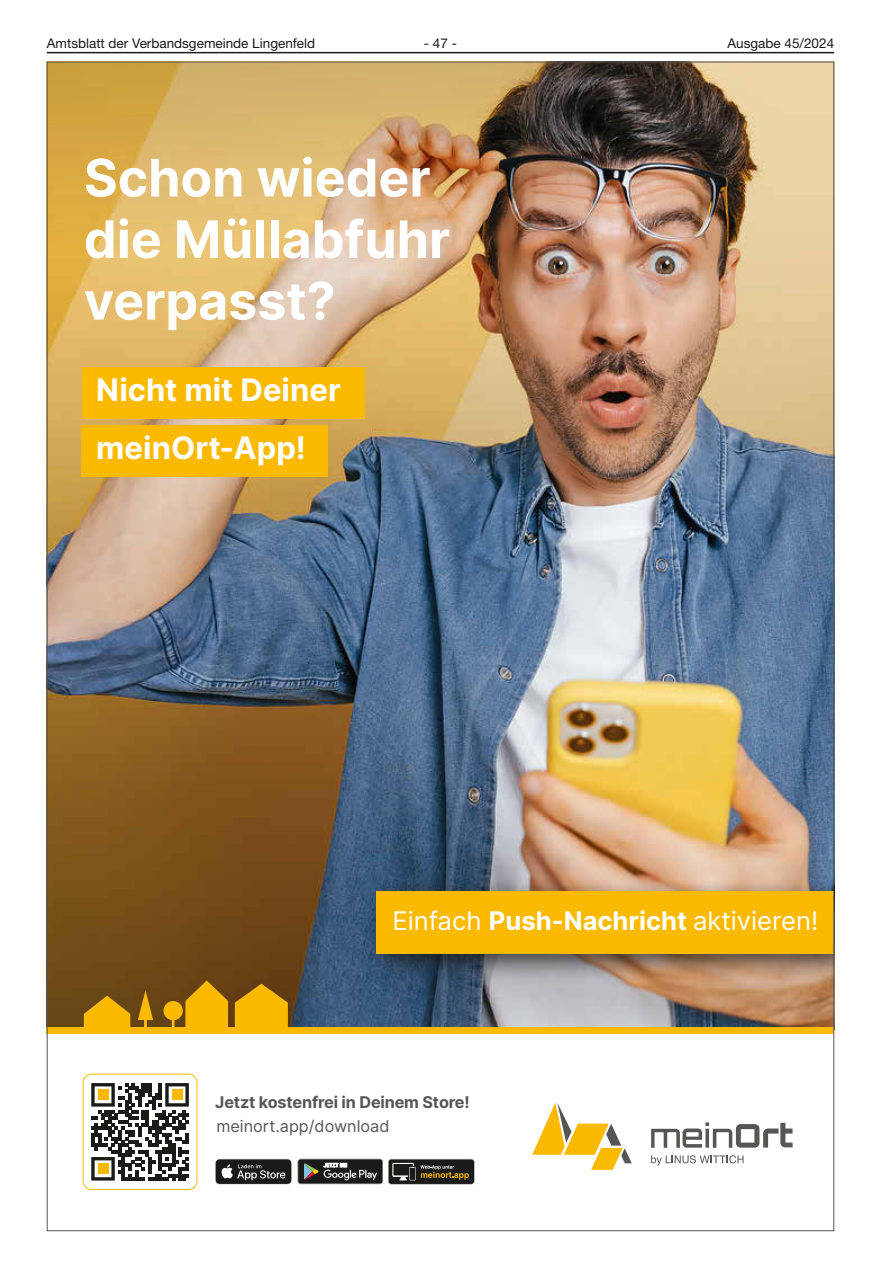
<style>
.page{position:relative;width:881px;height:1263px;background:#fff}
.page>*{position:absolute;margin:0;border:0;box-sizing:border-box;transform-origin:0 0}
.t1{font:700 51.75px/61.5px "Inter";color:#fff}
.t2{font:700 30.9px/57.6px "Inter";letter-spacing:.005em;color:#fff}
.t3{font:25.65px "Inter";color:#fff}
.t4{font:700 16.2px "Inter";letter-spacing:-.01em;color:#565655}
.t5{font:16.2px "Inter";color:#565655}
.t6{font:13.5px "Helvetica Neue LT";color:#1a1a18}
.s1{font-weight:700}
</style>
<div class="page">
<hr style="left:47px;top:52px;width:786px;height:1px;background:#1a1a18">
<img style="left:49px;top:64px;width:782px;height:964px">
<img style="left:49px;top:64px;width:616px;height:425px">
<svg style="left:138px;top:990px;width:15px;height:38px"></svg>
<svg style="left:163px;top:980px;width:65px;height:48px;background:#c28b07"></svg>
<svg style="left:235px;top:984px;width:53px;height:44px;background:#db9f03"></svg>
<svg style="left:84px;top:996px;width:46px;height:32px"></svg>
<div style="left:47px;top:1028px;width:786px;height:6px;background:#fbba00"></div>
<div style="left:363px;top:879px;width:470px;height:103px;background:#1a1a18;opacity:.75"></div>
<div style="left:376px;top:891px;width:457px;height:63px;background:#fbba00"></div>
<div style="left:82px;top:367px;width:282px;height:52px;background:#fbba00"></div>
<div style="left:82px;top:425px;width:246px;height:51px;background:#fbba00"></div>
<svg style="left:651px;top:1122px;width:141px;height:26px"></svg>
<svg style="left:532px;top:1102px;width:99px;height:68px"></svg>
<svg style="left:651px;top:1155px;width:92px;height:10px"></svg>
<div style="left:83px;top:1074px;width:114px;height:116px;border:1px solid #fbba00;border-radius:8px"></div>
<svg style="left:215px;top:1159px;width:259px;height:25px;background:#494842"></svg>
<svg style="left:91px;top:1083px;width:98px;height:97px"></svg>
<div style="left:98px;top:1164px;width:10px;height:10px;background:#fbb904"></div>
<p class="t6" style="left:47px;top:35px;width:270px">Amtsblatt der Verbandsgemeinde Lingenfeld</p>
<p class="t6" style="left:424px;top:35px;width:35px">- 47 -</p>
<p class="t6" style="left:727px;top:35px;width:108px">Ausgabe 45/2024</p>
<h1 class="t1" style="left:84px;top:146px;width:368px">Schon wieder die Müllabfuhr verpasst?</h1>
<h2 class="t2" style="left:96px;top:361px;width:246px">Nicht mit Deiner meinOrt-App!</h2>
<h3 class="t3" style="left:392px;top:902px;width:427px">Einfach <span class="s1">Push-Nachricht</span> aktivieren!</h3>
<p class="t4" style="left:215px;top:1090px;width:256px">Jetzt kostenfrei in Deinem Store!</p>
<p class="t5" style="left:216px;top:1114px;width:174px">meinort.app/download</p>
</div>
